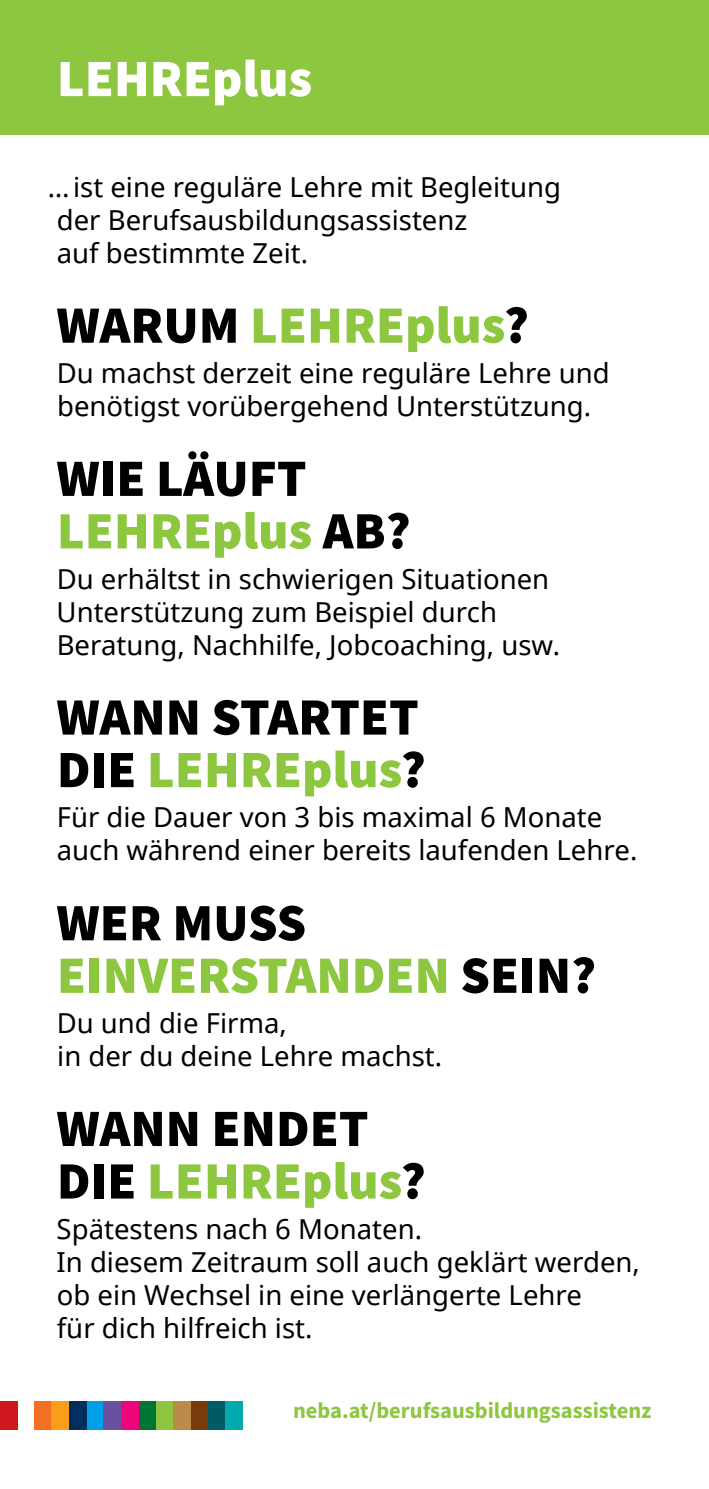
<style>
.page{position:relative;width:709px;height:1489px;background:#fff}
.page>*{position:absolute;margin:0;border:0;box-sizing:border-box;transform-origin:0 0}
.t1{font:900 52.5px/52.5px "Source Sans Pro";color:#000}
.t2{font:900 52.5px/52.5px "Source Sans Pro";color:#8dc63f}
.t3{font:900 52.5px "Source Sans Pro";color:#fff}
.t4{font:27.5px/33px "Noto Sans";color:#000}
.t5{font:700 22.5px "Source Sans Pro";color:#8dc63f}
.s1{color:#000}
.s2{color:#8dc63f}
</style>
<div class="page">
<div style="left:0;top:0;width:709px;height:135px;background:#8dc63f"></div>
<div style="left:0;top:1401px;width:17px;height:28px;background:#ce171e"></div>
<div style="left:34px;top:1401px;width:18px;height:28px;background:#f36f21"></div>
<div style="left:138px;top:1401px;width:18px;height:28px;background:#007534"></div>
<div style="left:86px;top:1401px;width:18px;height:28px;background:#00a1e4"></div>
<div style="left:190px;top:1401px;width:18px;height:28px;background:#773b0c"></div>
<div style="left:52px;top:1401px;width:17px;height:28px;background:#f99d1c"></div>
<div style="left:156px;top:1401px;width:17px;height:28px;background:#8dc63f"></div>
<div style="left:104px;top:1401px;width:17px;height:28px;background:#6950a1"></div>
<div style="left:208px;top:1401px;width:17px;height:28px;background:#005b65"></div>
<div style="left:69px;top:1401px;width:17px;height:28px;background:#002e5e"></div>
<div style="left:173px;top:1401px;width:17px;height:28px;background:#bb8b4a"></div>
<div style="left:121px;top:1401px;width:17px;height:28px;background:#ed0677"></div>
<div style="left:225px;top:1401px;width:18px;height:28px;background:#00aaad"></div>
<h1 class="t3" style="left:57px;top:42px;width:257px">LEHREplus</h1>
<p class="t4" style="left:57px;top:169px;width:506px;text-indent:-9px">…ist eine reguläre Lehre mit Begleitung der Berufsausbildungsassistenz<br>auf bestimmte Zeit.</p>
<h1 class="t2" style="left:56px;top:298px;width:474px"><span class="s1">WARUM</span> LEHREplus<span class="s1">?</span></h1>
<p class="t4" style="left:57px;top:355px;width:554px">Du machst derzeit eine reguläre Lehre und benötigst vorübergehend Unterstützung.</p>
<h1 class="t1" style="left:56px;top:451px;width:356px">WIE LÄUFT<br><span class="s2">LEHREplus</span> AB?</h1>
<p class="t4" style="left:57px;top:561px;width:505px">Du erhältst in schwierigen Situationen<br>Unterstützung zum Beispiel durch<br>Beratung, Nachhilfe, Jobcoaching, usw.</p>
<h1 class="t1" style="left:56px;top:690px;width:371px">WANN STARTET<br>DIE <span class="s2">LEHREplus</span>?</h1>
<p class="t4" style="left:57px;top:800px;width:582px">Für die Dauer von 3 bis maximal 6 Monate auch während einer bereits laufenden Lehre.</p>
<h1 class="t2" style="left:56px;top:895px;width:541px"><span class="s1">WER MUSS<br></span>EINVERSTANDEN <span class="s1">SEIN?</span></h1>
<p class="t4" style="left:57px;top:1005px;width:387px">Du und die Firma,<br>in der du deine Lehre machst.</p>
<h1 class="t1" style="left:56px;top:1101px;width:371px">WANN ENDET<br>DIE <span class="s2">LEHREplus</span>?</h1>
<p class="t4" style="left:57px;top:1211px;width:585px">Spätestens nach 6 Monaten.<br>In diesem Zeitraum soll auch geklärt werden, ob ein Wechsel in eine verlängerte Lehre<br>für dich hilfreich ist.</p>
<p class="t5" style="left:293px;top:1395px;width:360px">neba.at/berufsausbildungsassistenz</p>
</div>
